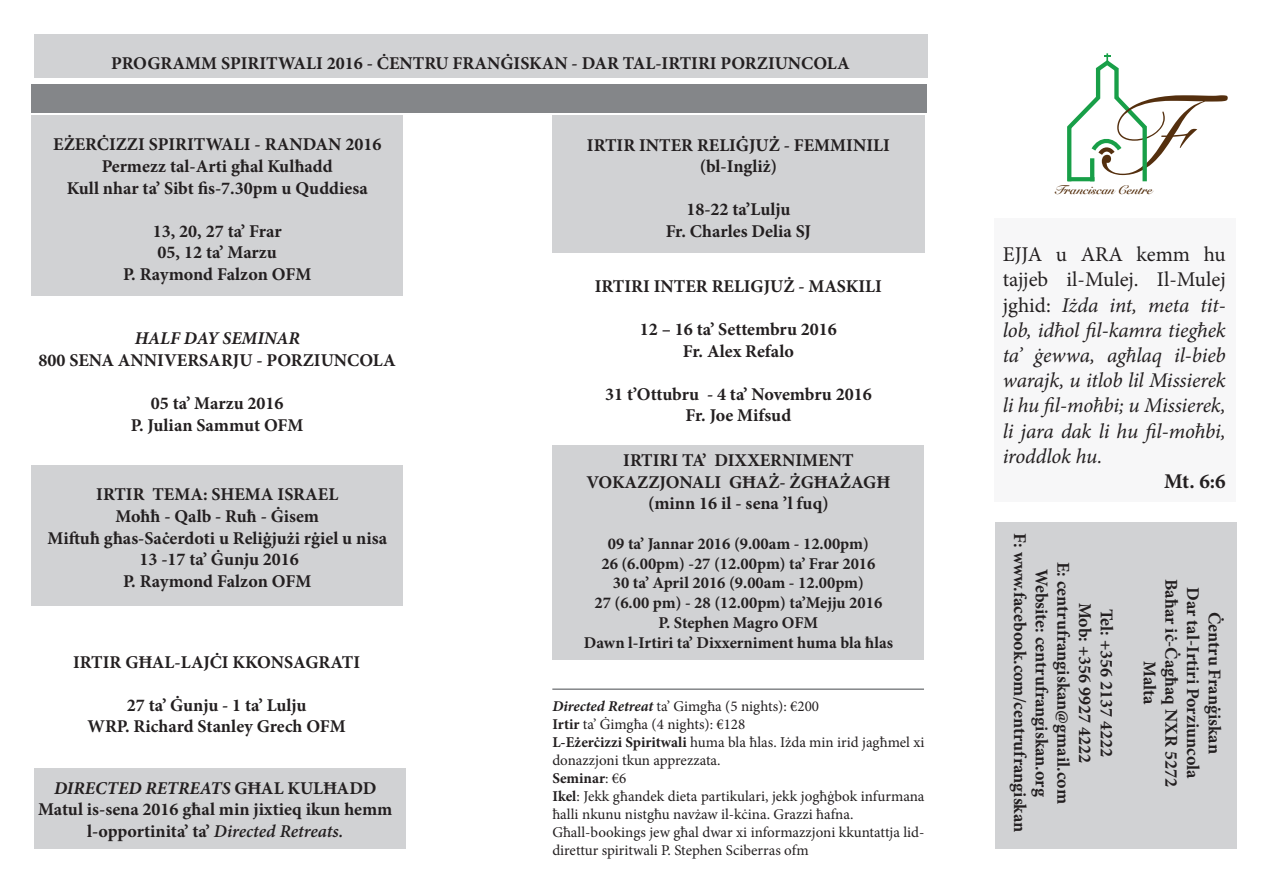
<style>
.page{position:relative;width:1263px;height:893px;background:#fff}
.page>*{position:absolute;margin:0;border:0;box-sizing:border-box;transform-origin:0 0}
.t1{font:115.2px "Snell Roundhand";color:#542f0e}
.t2{font:italic 21px/25.2px "Minion Pro";letter-spacing:-.01em;color:#231f20;text-align:justify}
.t3{font:700 21px "Minion Pro";color:#231f20}
.t4{font:700 18px "Minion Pro";color:#231f20}
.t5{font:italic 700 18px "Minion Pro";color:#231f20}
.t6{font:700 16.5px "Minion Pro";color:#231f20}
.t7{font:15px/18px "Minion Pro";color:#231f20}
.t8{font:700 15px "Minion Pro";color:#231f20}
.t9{font:700 12.6px "Snell Roundhand";color:#542f0e}
.s1{font-style:normal}
.s2{font-weight:600;font-style:italic}
.s3{font-weight:700;font-style:italic}
.s4{font-weight:700}
.s5{font-weight:400}
</style>
<div class="page">
<div style="left:552px;top:445px;width:372px;height:215px;background:#d1d2d4"></div>
<div style="left:31px;top:116px;width:372px;height:180px;background:#d1d2d4"></div>
<div style="left:31px;top:466px;width:372px;height:140px;background:#d1d2d4"></div>
<div style="left:552px;top:116px;width:372px;height:137px;background:#d1d2d4"></div>
<div style="left:994px;top:218px;width:241px;height:284px;background:#f7f7f8"></div>
<div style="left:995px;top:523px;width:242px;height:326px;background:#d1d2d4"></div>
<svg style="left:1067px;top:159px;width:4px;height:22px"></svg>
<svg style="left:1068px;top:177px;width:22px;height:4px"></svg>
<svg style="left:1090px;top:159px;width:4px;height:22px"></svg>
<hr style="left:1096px;top:68px;width:4px;height:30px;background:#189f48">
<div style="left:1142px;top:126px;width:5px;height:55px;background:#189f48"></div>
<svg style="left:1114px;top:76px;width:4px;height:15px"></svg>
<svg style="left:1067px;top:91px;width:80px;height:68px"></svg>
<svg style="left:1095px;top:53px;width:24px;height:23px"></svg>
<hr style="left:552px;top:688px;width:372px;height:2px;background:#848689">
<div style="left:34px;top:34px;width:893px;height:44px;background:#d1d2d4"></div>
<div style="left:31px;top:84px;width:896px;height:28px;background:#848689"></div>
<div style="left:34px;top:769px;width:371px;height:80px;background:#d1d2d4"></div>
<p class="t4" style="left:111px;top:50px;width:740px">PROGRAMM SPIRITWALI 2016 - ĊENTRU FRANĠISKAN - DAR TAL-IRTIRI PORZIUNCOLA</p>
<p class="t4" style="left:53px;top:132px;width:330px">EŻERĊIZZI SPIRITWALI - RANDAN 2016</p>
<p class="t4" style="left:102px;top:154px;width:232px">Permezz tal-Arti għal Kulħadd</p>
<p class="t4" style="left:67px;top:175px;width:302px">Kull nhar ta’ Sibt fis-7.30pm u Quddiesa</p>
<p class="t4" style="left:153px;top:218px;width:130px">13, 20, 27 ta’ Frar</p>
<p class="t4" style="left:158px;top:240px;width:121px">05, 12 ta’ Marzu</p>
<p class="t4" style="left:123px;top:262px;width:190px">P. Raymond Falzon OFM</p>
<p class="t5" style="left:135px;top:326px;width:167px">HALF DAY SEMINAR</p>
<p class="t4" style="left:39px;top:347px;width:359px">800 SENA ANNIVERSARJU - PORZIUNCOLA</p>
<p class="t4" style="left:151px;top:391px;width:134px">05 ta’ Marzu 2016</p>
<p class="t4" style="left:131px;top:412px;width:174px">P. Julian Sammut OFM</p>
<p class="t4" style="left:96px;top:482px;width:244px">IRTIR TEMA: SHEMA ISRAEL</p>
<p class="t4" style="left:116px;top:503px;width:205px">Moħħ - Qalb - Ruħ - Ġisem</p>
<p class="t4" style="left:48px;top:525px;width:341px">Miftuħ għas-Saċerdoti u Reliġjużi rġiel u nisa</p>
<p class="t4" style="left:140px;top:547px;width:161px">13 -17 ta’ Ġunju 2016</p>
<p class="t4" style="left:123px;top:568px;width:190px">P. Raymond Falzon OFM</p>
<p class="t4" style="left:73px;top:649px;width:289px">IRTIR GĦAL-LAJĊI KKONSAGRATI</p>
<p class="t4" style="left:127px;top:692px;width:181px">27 ta’ Ġunju - 1 ta’ Lulju</p>
<p class="t4" style="left:87px;top:714px;width:260px">WRP. Richard Stanley Grech OFM</p>
<p class="t5" style="left:54px;top:775px;width:324px">DIRECTED RETREATS <span class="s1">GĦAL KULĦADD</span></p>
<p class="t4" style="left:38px;top:797px;width:356px">Matul is-sena 2016 għal min jixtieq ikun hemm</p>
<p class="t4" style="left:87px;top:818px;width:258px">l-opportinita’ ta’ <span class="s2">Directed Retreats.</span></p>
<p class="t4" style="left:587px;top:132px;width:304px">IRTIR INTER RELIĠJUŻ - FEMMINILI</p>
<p class="t4" style="left:700px;top:154px;width:79px">(bl-Ingliż)</p>
<p class="t4" style="left:686px;top:197px;width:105px">18-22 ta’Lulju</p>
<p class="t4" style="left:666px;top:218px;width:147px">Fr. Charles Delia SJ</p>
<p class="t4" style="left:595px;top:273px;width:289px">IRTIRI INTER RELIGJUŻ - MASKILI</p>
<p class="t4" style="left:640px;top:317px;width:198px">12 – 16 ta’ Settembru 2016</p>
<p class="t4" style="left:683px;top:338px;width:112px">Fr. Alex Refalo</p>
<p class="t4" style="left:605px;top:381px;width:268px">31 t’Ottubru - 4 ta’ Novembru 2016</p>
<p class="t4" style="left:686px;top:403px;width:107px">Fr. Joe Mifsud</p>
<p class="t4" style="left:623px;top:447px;width:232px">IRTIRI TA’ DIXXERNIMENT</p>
<p class="t4" style="left:586px;top:469px;width:306px">VOKAZZJONALI GĦAŻ- ŻGĦAŻAGĦ</p>
<p class="t4" style="left:648px;top:491px;width:182px">(minn 16 il - sena ’l fuq)</p>
<p class="t6" style="left:608px;top:532px;width:262px">09 ta’ Jannar 2016 (9.00am - 12.00pm)</p>
<p class="t6" style="left:601px;top:552px;width:275px">26 (6.00pm) -27 (12.00pm) ta’ Frar 2016</p>
<p class="t6" style="left:613px;top:571px;width:253px">30 ta’ April 2016 (9.00am - 12.00pm)</p>
<p class="t6" style="left:594px;top:591px;width:289px">27 (6.00 pm) - 28 (12.00pm) ta’Mejju 2016</p>
<p class="t6" style="left:659px;top:611px;width:161px">P. Stephen Magro OFM</p>
<p class="t6" style="left:584px;top:631px;width:311px">Dawn l-Irtiri ta’ Dixxerniment huma bla ħlas</p>
<p class="t7" style="left:552px;top:697px;width:268px"><span class="s3">Directed Retreat</span> ta’ Gimgħa (5 nights): €200</p>
<p class="t7" style="left:552px;top:715px;width:195px"><span class="s4">Irtir</span> ta’ Ġimgħa (4 nights): €128</p>
<p class="t7" style="left:552px;top:733px;width:374px"><span class="s4">L-Eżerċizzi Spiritwali</span> huma bla ħlas. Iżda min irid jagħmel xi donazzjoni tkun apprezzata.</p>
<p class="t8" style="left:552px;top:767px;width:75px">Seminar<span class="s5">: €6</span></p>
<p class="t7" style="left:552px;top:787px;width:374px"><span class="s4">Ikel</span>: Jekk għandek dieta partikulari, jekk jogħġbok infurmana ħalli nkunu nistgħu navżaw il-kċina. Grazzi ħafna.</p>
<p class="t7" style="left:552px;top:823px;width:374px">Għall-bookings jew għal dwar xi informazzjoni kkuntattja lid&shy;direttur spiritwali P. Stephen Sciberras ofm</p>
<p class="t1" style="left:1094px;top:71px;width:94px">F</p>
<p class="t9" style="left:1055px;top:182px;width:99px">Franciscan Centre</p>
<p class="t2" style="left:1003px;top:242px;width:225px"><span class="s1">EJJA u ARA kemm hu tajjeb il-Mulej. Il-Mulej jghid:</span> Iżda int, meta tit&shy;lob, idħol fil-kamra tiegħek ta’ ġewwa, agħlaq il-bieb warajk, u itlob lil Missierek li hu fil-moħbi; u Missierek, li jara dak li hu fil-moħbi, iroddlok hu.</p>
<p class="t3" style="left:1164px;top:466px;width:63px">Mt. 6:6</p>
<p class="t4" style="left:1033px;top:533px;width:301px;rotate:90deg">F: www.facebook.com/centrufrangiskan</p>
<p class="t4" style="left:1054px;top:569px;width:229px;rotate:90deg">Website: centrufrangiskan.org</p>
<p class="t4" style="left:1076px;top:562px;width:244px;rotate:90deg">E: centrufrangiskan@gmail.com</p>
<p class="t4" style="left:1097px;top:603px;width:162px;rotate:90deg">Mob: +356 9927 4222</p>
<p class="t4" style="left:1119px;top:609px;width:150px;rotate:90deg">Tel: +356 2137 4222</p>
<p class="t4" style="left:1184px;top:579px;width:209px;rotate:90deg">Baħar iċ-Ċagħaq NXR 5272</p>
<p class="t4" style="left:1205px;top:587px;width:193px;rotate:90deg">Dar tal-Irtiri Porziuncola</p>
<p class="t4" style="left:1227px;top:612px;width:144px;rotate:90deg">Ċentru Franġiskan</p>
<p class="t4" style="left:1162px;top:661px;width:45px;rotate:90deg">Malta</p>
</div>
